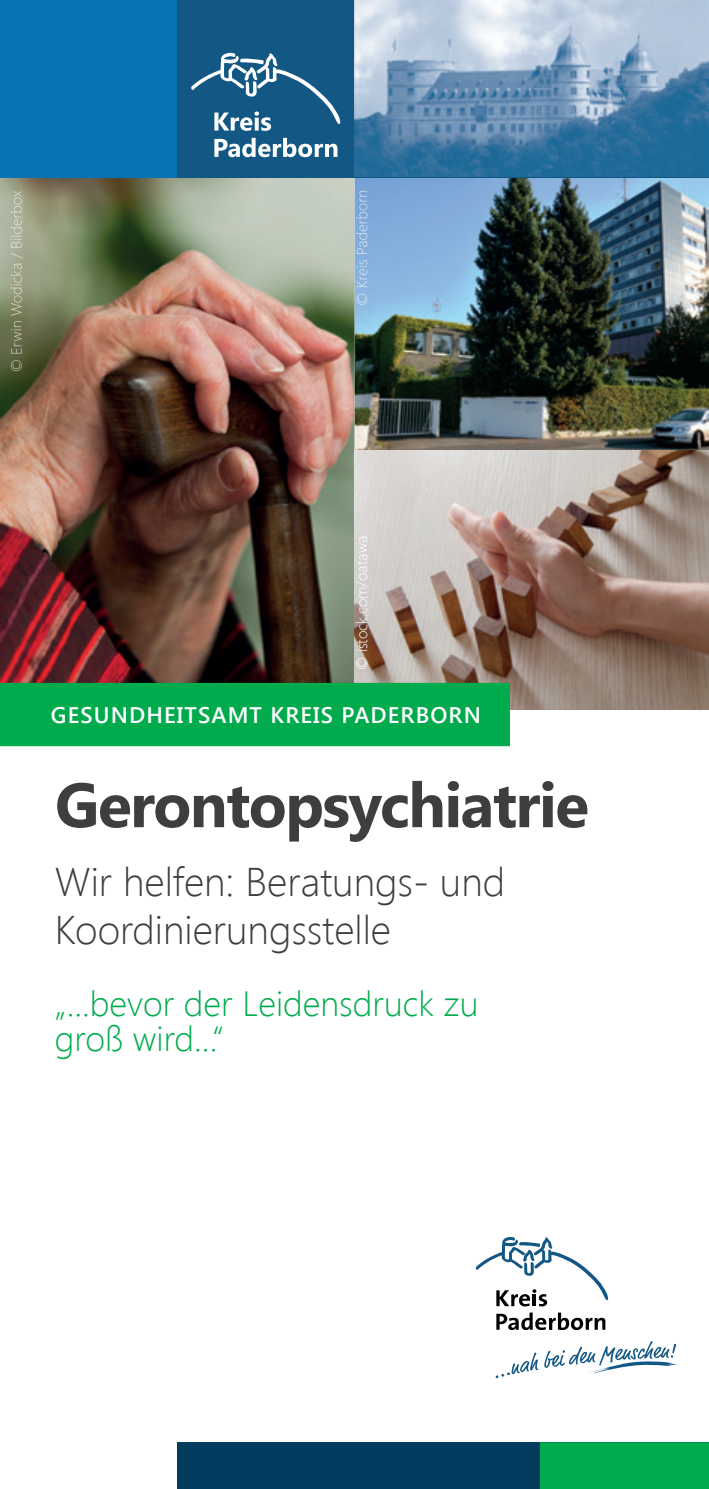
<style>
.page{position:relative;width:709px;height:1489px;background:#fff}
.page>*{position:absolute;margin:0;border:0;box-sizing:border-box;transform-origin:0 0}
.t1{font:700 62.5px "Segoe UI";letter-spacing:-.025em;color:#3e3e3f}
.t2{font:300 40px/47.5px "Segoe UI";color:#3e3e3f}
.t3{font:300 35px/35px "Segoe UI";color:#00ab4d}
.t4{font:600 22.5px "Segoe UI";letter-spacing:.05em;color:#fff}
.t5{font:300 15px "Segoe UI";color:#fff}
</style>
<div class="page">
<img style="left:0;top:177px;width:709px;height:532px">
<svg style="left:496px;top:1312px;width:109px;height:17px"></svg>
<svg style="left:495px;top:1352px;width:43px;height:26px"></svg>
<svg style="left:544px;top:1341px;width:133px;height:32px"></svg>
<svg style="left:475px;top:1236px;width:133px;height:70px"></svg>
<img style="left:356px;top:191px;width:11px;height:114px">
<div style="left:0;top:684px;width:508px;height:61px;background:#00ab4d"></div>
<div style="left:0;top:683px;width:510px;height:63px;border:2px solid #00ab4d"></div>
<img style="left:10px;top:191px;width:13px;height:180px">
<div style="left:0;top:0;width:177px;height:177px;background:#0773b5"></div>
<div style="left:177px;top:0;width:177px;height:177px;background:#135885"></div>
<svg style="left:191px;top:53px;width:149px;height:78px"></svg>
<svg style="left:214px;top:138px;width:123px;height:19px"></svg>
<img style="left:354px;top:0;width:355px;height:177px">
<div style="left:177px;top:1442px;width:532px;height:46px;background:#023c5f"></div>
<div style="left:540px;top:1442px;width:169px;height:46px;background:#00ab4d"></div>
<p class="t5" style="left:351px;top:669px;width:135px;rotate:-90deg">© istock.com/oatawa</p>
<p class="t4" style="left:51px;top:699px;width:431px">GESUNDHEITSAMT KREIS PADERBORN</p>
<h1 class="t1" style="left:55px;top:760px;width:535px">Gerontopsychiatrie</h1>
<p class="t2" style="left:55px;top:856px;width:452px">Wir helfen: Beratungs- und<br>Koordinierungsstelle</p>
<p class="t3" style="left:55px;top:984px;width:425px">„...bevor der Leidensdruck zu groß wird...“</p>
</div>
